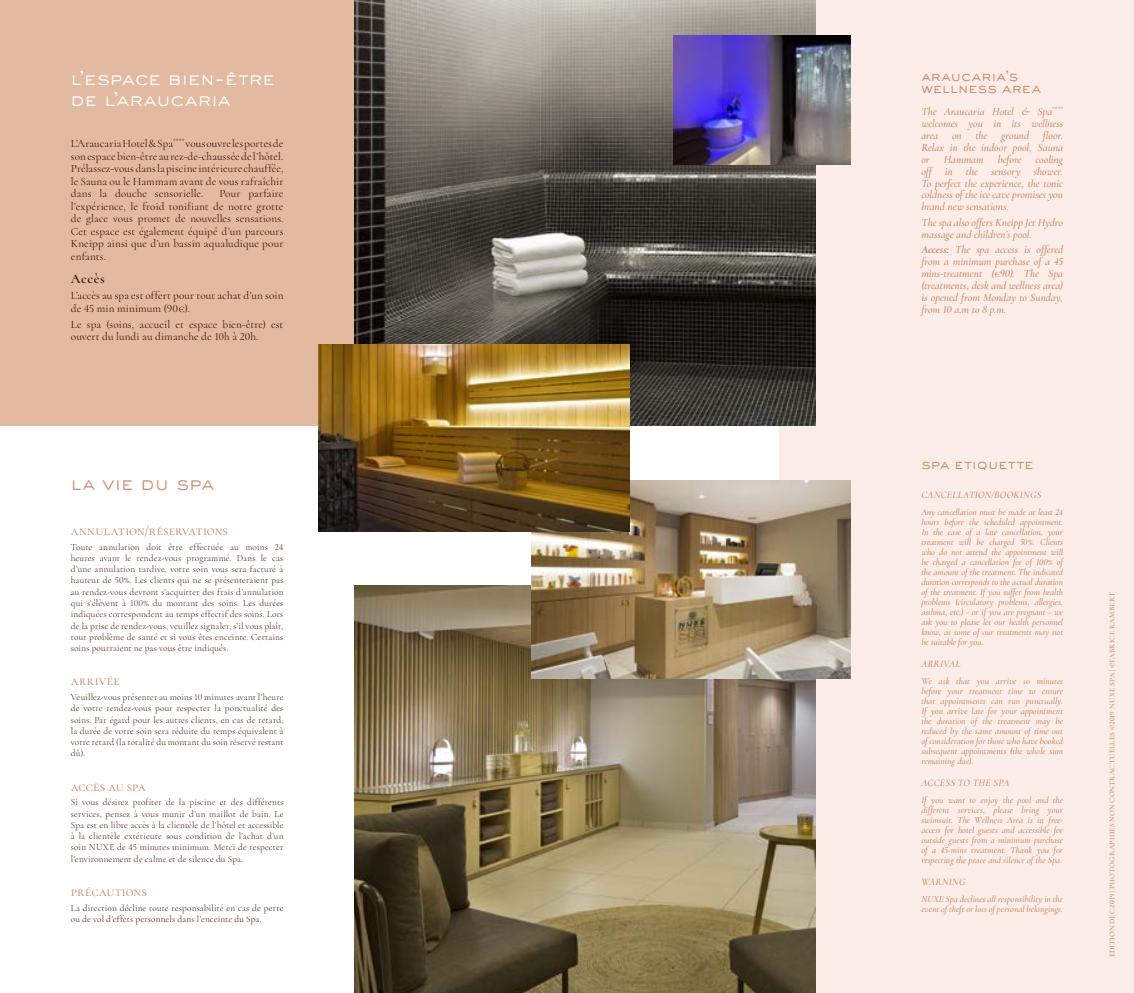
<style>
.page{position:relative;width:1134px;height:993px;background:#fff}
.page>*{position:absolute;margin:0;border:0;box-sizing:border-box;transform-origin:0 0}
.t1{font:300 18.75px/21.2px "Sackers Gothic Std";letter-spacing:-.01em;color:#fff}
.t2{font:300 18.75px "Sackers Gothic Std";letter-spacing:-.015em;color:#cb9176}
.t3{font:13.75px "Cormorant";letter-spacing:.02em;color:#c28563}
.t4{font:300 13.75px/11.2px "Sackers Gothic Std";color:#c28563}
.t5{font:13.75px "Cormorant";letter-spacing:.04em;color:#c28563}
.t6{font:600 13.75px "Cormorant";color:#3d1409}
.t7{font:11.25px/12.5px "Cormorant";letter-spacing:.01em;color:#3d1409;text-align:justify}
.t8{font:italic 500 11.25px/11.9px "Cormorant";letter-spacing:-.005em;color:#c28563;text-align:justify}
.t9{font:italic 500 10px "Cormorant";letter-spacing:.03em;color:#c28563}
.t10{font:300 9.38px/11.2px "Cormorant";letter-spacing:.01em;color:#3d1409;text-align:justify}
.t11{font:italic 500 9.38px/10px "Cormorant";color:#c28563;text-align:justify}
.t12{font:500 7.5px "Cormorant";letter-spacing:.03em;color:#c28563}
.s1{font-weight:700}
</style>
<div class="page">
<div style="left:0;top:0;width:496px;height:425px;background:#e2baa1"></div>
<div style="left:780px;top:0;width:354px;height:992px;background:#fdede8"></div>
<img style="left:354px;top:0;width:461px;height:425px">
<img style="left:354px;top:585px;width:461px;height:407px">
<img style="left:531px;top:480px;width:319px;height:198px">
<img style="left:319px;top:344px;width:310px;height:187px">
<img style="left:673px;top:35px;width:177px;height:130px">
<h1 class="t1" style="left:71px;top:67px;width:206px">l’espace bien-être de l’araucaria</h1>
<p class="t7" style="left:71px;top:137px;width:214px">L’Araucaria Hotel &amp; Spa<sup>****</sup> vous ouvre les portes de son espace bien-être au rez-de-chaussée de l’hôtel.<br>Prélassez-vous dans la piscine intérieure chauffée, le Sauna ou le Hammam avant de vous rafraîchir dans la douche sensorielle.</p>
<p class="t7" style="left:71px;top:187px;width:214px;text-indent:149px">Pour parfaire l’expérience, le froid tonifiant de notre grotte de glace vous promet de nouvelles sensations.<br>Cet espace est également équipé d’un parcours Kneipp ainsi que d’un bassin aqualudique pour enfants.</p>
<h2 class="t6" style="left:71px;top:270px;width:36px">Accès</h2>
<p class="t7" style="left:71px;top:289px;width:214px">L’accès au spa est offert pour tout achat d’un soin de 45 min minimum (90€).</p>
<p class="t7" style="left:71px;top:318px;width:214px">Le spa (soins, accueil et espace bien-être) est ouvert du lundi au dimanche de 10h à 20h.</p>
<h1 class="t2" style="left:71px;top:470px;width:145px">la vie du spa</h1>
<h2 class="t3" style="left:71px;top:522px;width:158px">annulation/réservations</h2>
<p class="t10" style="left:71px;top:541px;width:214px">Toute annulation doit être effectuée au moins 24 heures avant le rendez-vous programmé. Dans le cas d’une annulation tardive, votre soin vous sera facturé à hauteur de 50%. Les clients qui ne se présenteraient pas au rendez-vous devront s’acquitter des frais d’annulation qui s’élèvent à 100% du montant des soins. Les durées indiquées correspondent au temps effectif des soins. Lors de la prise de rendez-vous, veuillez signaler, s’il vous plaît, tout problème de santé et si vous êtes enceinte. Certains soins pourraient ne pas vous être indiqués.</p>
<h2 class="t5" style="left:71px;top:672px;width:50px">arrivée</h2>
<p class="t10" style="left:71px;top:691px;width:214px">Veuillez-vous présenter au moins 10 minutes avant l’heure de votre rendez-vous pour respecter la ponctualité des soins. Par égard pour les autres clients, en cas de retard, la durée de votre soin sera réduite du temps équivalent à votre retard (la totalité du montant du soin réservé restant dû).</p>
<h2 class="t3" style="left:71px;top:777px;width:74px">accès au spa</h2>
<p class="t10" style="left:71px;top:796px;width:214px">Si vous désirez profiter de la piscine et des différents services, pensez à vous munir d’un maillot de bain. Le Spa est en libre accès à la clientèle de l’hôtel et accessible à la clientèle extérieure sous condition de l’achat d’un soin NUXE de 45 minutes minimum. Merci de respecter l’environnement de calme et de silence du Spa.</p>
<h2 class="t3" style="left:71px;top:882px;width:77px">précautions</h2>
<p class="t10" style="left:71px;top:901px;width:214px">La direction décline toute responsabilité en cas de perte ou de vol d’effets personnels dans l’enceinte du Spa.</p>
<h2 class="t4" style="left:921px;top:70px;width:121px">araucaria’s wellness area</h2>
<p class="t8" style="left:921px;top:106px;width:143px">The Araucaria Hotel &amp; Spa<sup>**** </sup>welcomes you in its wellness area on the ground floor.<br>Relax in the indoor pool, Sauna or Hammam before cooling off in the sensory shower.<br>To perfect the experience, the tonic coldness of the ice cave promises you brand new sensations.</p>
<p class="t8" style="left:921px;top:216px;width:143px">The spa also offers Kneipp Jet Hydro massage and children’s pool.</p>
<p class="t8" style="left:921px;top:243px;width:143px"><span class="s1">Access:</span> The spa access is offered from a minimum purchase of a 45 mins-treatment (€90). The Spa (treatments, desk and wellness area) is opened from Monday to Sunday, from 10 a.m to 8 p.m.</p>
<h2 class="t4" style="left:921px;top:457px;width:114px">spa etiquette</h2>
<p class="t9" style="left:921px;top:488px;width:121px">CANCELLATION/BOOKINGS</p>
<p class="t11" style="left:921px;top:506px;width:143px">Any cancellation must be made at least 24 hours before the scheduled appointment.<br>In the case of a late cancellation, your treatment will be charged 50%. Clients who do not attend the appointment will be charged a cancellation fee of 100% of the amount of the treatment. The indicated duration corresponds to the actual duration of the treatment. If you suffer from health problems (circulatory problems, allergies, asthma, etc.) - or if you are pregnant - we ask you to please let our health personnel know, as some of our treatments may not be suitable for you.</p>
<p class="t9" style="left:921px;top:657px;width:41px">ARRIVAL</p>
<p class="t11" style="left:921px;top:675px;width:143px">We ask that you arrive 10 minutes before your treatment time to ensure that appointments can run punctually.<br>If you arrive late for your appointment the duration of the treatment may be reduced by the same amount of time out of consideration for those who have booked subsequent appointments (the whole sum remaining due).</p>
<p class="t9" style="left:921px;top:776px;width:90px">ACCESS TO THE SPA</p>
<p class="t11" style="left:921px;top:794px;width:143px">If you want to enjoy the pool and the different services, please bring your swimsuit. The Wellness Area is in free&shy;access for hotel guests and accessible for outside guests from a minimum purchase of a 45-mins treatment. Thank you for respecting the peace and silence of the Spa.</p>
<p class="t9" style="left:921px;top:875px;width:45px">WARNING</p>
<p class="t11" style="left:921px;top:893px;width:143px">NUXE Spa declines all responsibility in the event of theft or loss of personal belongings.</p>
<p class="t12" style="left:1107px;top:957px;width:366px;rotate:-90deg">EDITION DEC 2019 | PHOTOGRAPHIES NON CONTRACTUELLES ©2019 NUXE SPA | ©FABRICE RAMBERT</p>
</div>
